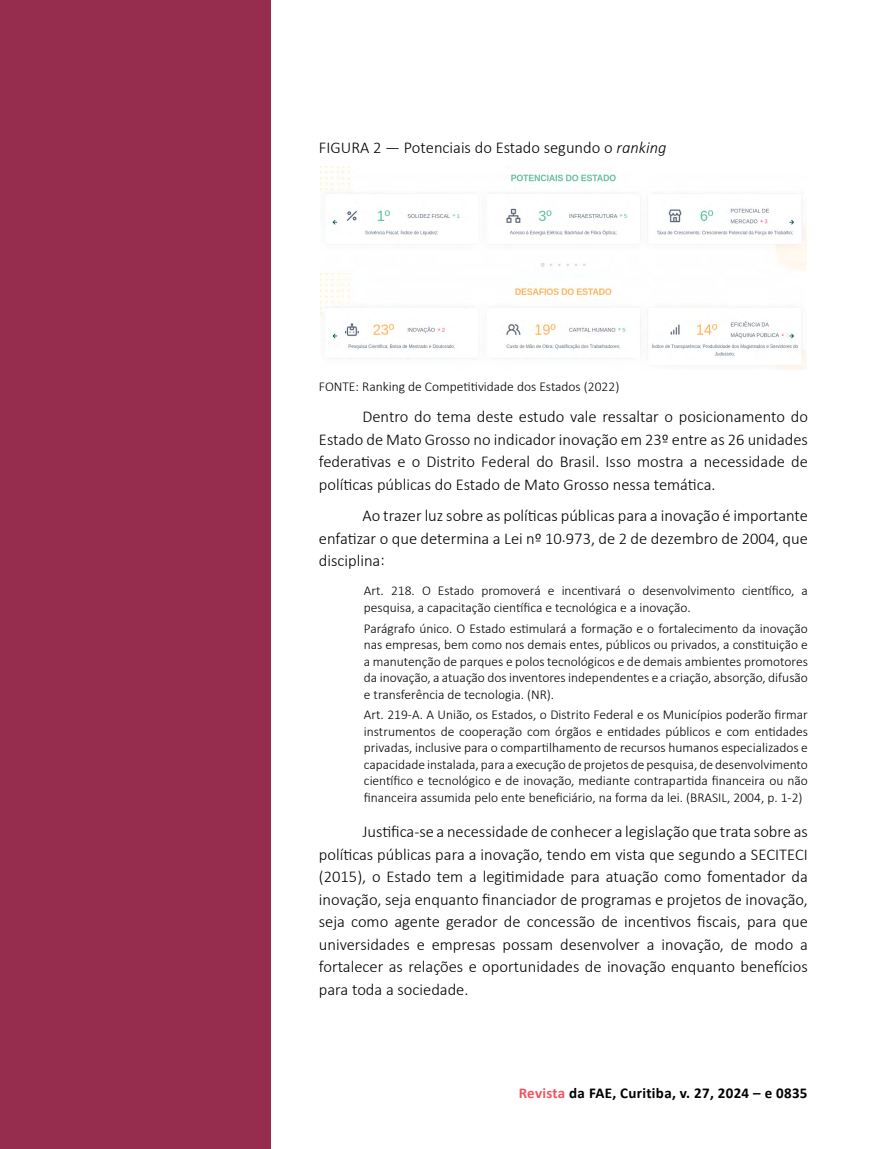
<style>
.page{position:relative;width:893px;height:1149px;background:#fff}
.page>*{position:absolute;margin:0;border:0;box-sizing:border-box;transform-origin:0 0}
.t1{font:300 16.5px/22.5px "Calibri";color:#000;text-align:justify}
.t2{font:700 15px "Calibri";letter-spacing:.02em;color:#000}
.t3{font:300 13.5px/16.5px "Calibri";color:#000;text-align:justify}
.s1{font-style:italic}
.s2{color:#f05661}
</style>
<div class="page">
<div style="left:0;top:0;width:270px;height:1148px;background:#962c4e"></div>
<img style="left:321px;top:166px;width:485px;height:203px">
<p class="t1" style="left:319px;top:136px;width:349px">FIGURA 2 — Potenciais do Estado segundo o <span class="s1">ranking</span></p>
<p class="t3" style="left:319px;top:378px;width:302px">FONTE: Ranking de Competitividade dos Estados (2022)</p>
<p class="t1" style="left:319px;top:405px;width:491px;text-indent:43px">Dentro do tema deste estudo vale ressaltar o posicionamento do Estado de Mato Grosso no indicador inovação em 23º entre as 26 unidades federativas e o Distrito Federal do Brasil. Isso mostra a necessidade de políticas públicas do Estado de Mato Grosso nessa temática.</p>
<p class="t1" style="left:319px;top:504px;width:490px;text-indent:43px">Ao trazer luz sobre as políticas públicas para a inovação é importante enfatizar o que determina a Lei nº 10.973, de 2 de dezembro de 2004, que disciplina:</p>
<p class="t3" style="left:364px;top:582px;width:445px">Art. 218. O Estado promoverá e incentivará o desenvolvimento científico, a pesquisa, a capacitação científica e tecnológica e a inovação.</p>
<p class="t3" style="left:364px;top:619px;width:445px">Parágrafo único. O Estado estimulará a formação e o fortalecimento da inovação nas empresas, bem como nos demais entes, públicos ou privados, a constituição e a manutenção de parques e polos tecnológicos e de demais ambientes promotores da inovação, a atuação dos inventores independentes e a criação, absorção, difusão e transferência de tecnologia. (NR).</p>
<p class="t3" style="left:364px;top:706px;width:445px">Art. 219-A. A União, os Estados, o Distrito Federal e os Municípios poderão firmar instrumentos de cooperação com órgãos e entidades públicos e com entidades privadas, inclusive para o compartilhamento de recursos humanos especializados e capacidade instalada, para a execução de projetos de pesquisa, de desenvolvimento científico e tecnológico e de inovação, mediante contrapartida financeira ou não financeira assumida pelo ente beneficiário, na forma da lei. (BRASIL, 2004, p. 1-2)</p>
<p class="t1" style="left:319px;top:820px;width:490px;text-indent:43px">Justifica-se a necessidade de conhecer a legislação que trata sobre as políticas públicas para a inovação, tendo em vista que segundo a SECITECI (2015), o Estado tem a legitimidade para atuação como fomentador da inovação, seja enquanto financiador de programas e projetos de inovação, seja como agente gerador de concessão de incentivos fiscais, para que universidades e empresas possam desenvolver a inovação, de modo a fortalecer as relações e oportunidades de inovação enquanto benefícios para toda a sociedade.</p>
<p class="t2" style="left:519px;top:1081px;width:290px"><span class="s2">Revista</span> da FAE, Curitiba, v. 27, 2024 – e 0835</p>
</div>
